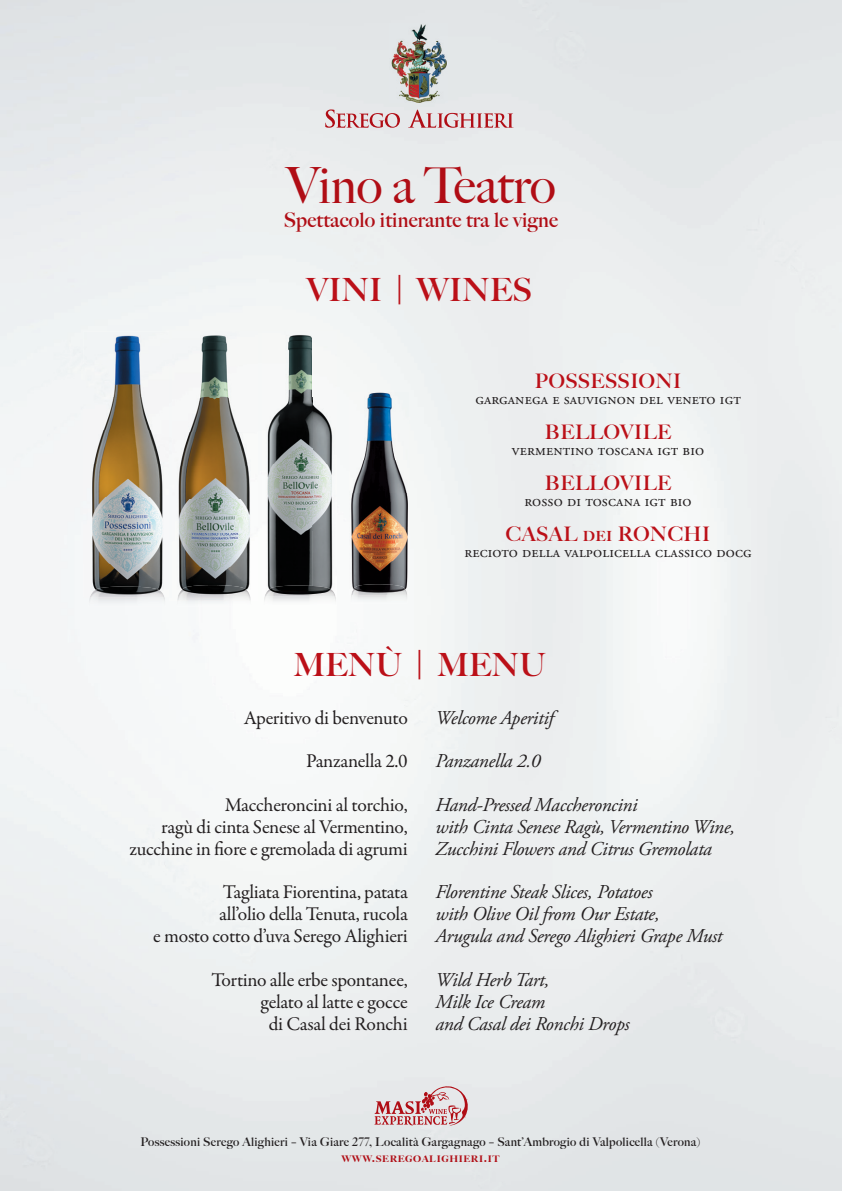
<style>
.page{position:relative;width:842px;height:1191px;background:#fff}
.page>*{position:absolute;margin:0;border:0;box-sizing:border-box;transform-origin:0 0}
.t1{font:50px "Big Caslon FB";letter-spacing:-.01em;color:#b00d15}
.t2{font:700 32px "Big Caslon FB";color:#bb1018}
.t3{font:700 20.2px "Big Caslon FB";letter-spacing:.01em;color:#b00d15}
.t4{font:700 20px "Big Caslon FB";letter-spacing:.025em;color:#bb1018}
.t5{font:19.5px/21.9px "Garamond Premr Pro";letter-spacing:-.015em;color:#231f20;text-align:right}
.t6{font:italic 19.5px/21.9px "Adobe Garamond Pro";letter-spacing:-.015em;color:#231f20}
.t7{font:16px "Adobe Garamond Pro";letter-spacing:.01em;color:#231f20}
.t8{font:900 13px "Big Caslon FB";letter-spacing:.05em;color:#b00d15}
.t9{font:700 12px "Big Caslon FB";letter-spacing:.025em;color:#231f20}
</style>
<div class="page">
<img style="left:0;top:0;width:842px;height:1191px">
<svg style="left:374px;top:1086px;width:94px;height:39px;background:#d7b0b4"></svg>
<img style="left:390px;top:23px;width:58px;height:79px">
<svg style="left:325px;top:109px;width:189px;height:19px;background:#d8b1b4"></svg>
<img style="left:351px;top:595px;width:56px;height:8px">
<img style="left:349px;top:392px;width:59px;height:203px">
<img style="left:264px;top:596px;width:72px;height:10px">
<img style="left:177px;top:601px;width:74px;height:5px">
<img style="left:171px;top:332px;width:87px;height:235px">
<img style="left:169px;top:567px;width:82px;height:34px">
<img style="left:89px;top:597px;width:77px;height:10px">
<img style="left:83px;top:331px;width:88px;height:33px">
<img style="left:83px;top:364px;width:86px;height:233px">
<img style="left:169px;top:332px;width:2px;height:265px">
<img style="left:263px;top:332px;width:74px;height:264px">
<svg style="left:215px;top:840px;width:9px;height:15px"></svg>
<h1 class="t1" style="left:286px;top:156px;width:271px">Vino a Teatro</h1>
<p class="t3" style="left:284px;top:208px;width:276px">Spettacolo itinerante tra le vigne</p>
<h2 class="t2" style="left:307px;top:271px;width:227px">VINI | WINES</h2>
<p class="t4" style="left:535px;top:369px;width:148px">POSSESSIONI</p>
<p class="t7" style="left:475px;top:389px;width:267px">garganega e sauvignon del veneto igt</p>
<p class="t4" style="left:545px;top:420px;width:124px">BELLOVILE</p>
<p class="t7" style="left:512px;top:440px;width:194px">vermentino toscana igt bio</p>
<p class="t4" style="left:545px;top:471px;width:124px">BELLOVILE</p>
<p class="t7" style="left:524px;top:491px;width:169px">rosso di toscana igt bio</p>
<p class="t4" style="left:506px;top:522px;width:206px">CASAL DEI RONCHI</p>
<p class="t7" style="left:465px;top:543px;width:288px">recioto della valpolicella classico docg</p>
<h2 class="t2" style="left:293px;top:645px;width:254px">MENÙ | MENU</h2>
<p class="t5" style="left:244px;top:707px;width:165px">Aperitivo di benvenuto</p>
<p class="t5" style="left:306px;top:750px;width:103px">Panzanella 2.0</p>
<p class="t5" style="left:129px;top:794px;width:280px">Maccheroncini al torchio,<br>ragù di cinta Senese al Vermentino, zucchine in ore e gremolada di agrumi</p>
<p class="t5" style="left:153px;top:882px;width:256px">Tagliata Fiorentina, patata<br>all’olio della Tenuta, rucola<br>e mosto cotto d’uva Serego Alighieri</p>
<p class="t5" style="left:211px;top:969px;width:198px">Tortino alle erbe spontanee, gelato al latte e gocce<br>di Casal dei Ronchi</p>
<p class="t6" style="left:435px;top:707px;width:120px">Welcome Aperitif</p>
<p class="t6" style="left:435px;top:750px;width:107px">Panzanella 2.0</p>
<p class="t6" style="left:435px;top:794px;width:301px">Hand-Pressed Maccheroncini<br>with Cinta Senese Ragù, Vermentino Wine,<br>Zucchini Flowers and Citrus Gremolata</p>
<p class="t6" style="left:435px;top:882px;width:288px">Florentine Steak Slices, Potatoes<br>with Olive Oil from Our Estate,<br>Arugula and Serego Alighieri Grape Must</p>
<p class="t6" style="left:435px;top:969px;width:196px">Wild Herb Tart,<br>Milk Ice Cream<br>and Casal dei Ronchi Drops</p>
<p class="t9" style="left:141px;top:1135px;width:561px">Possessioni Serego Alighieri – Via Giare 277, Località Gargagnago – Sant’Ambrogio di Valpolicella (Verona)</p>
<p class="t8" style="left:341px;top:1149px;width:160px">WWW.SEREGOALIGHIERI.IT</p>
</div>
